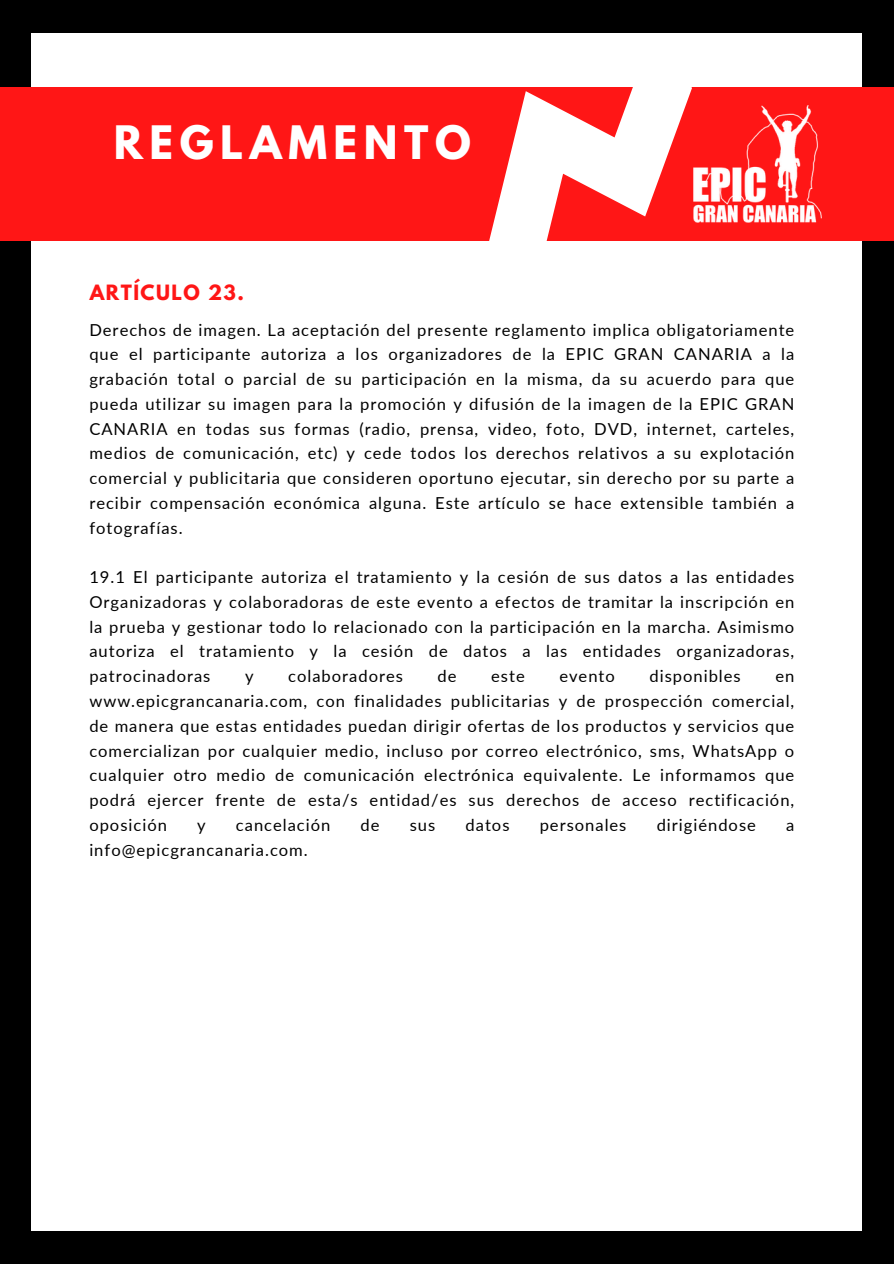
<style>
.page{position:relative;width:894px;height:1264px;background:#fff}
.page>*{position:absolute;margin:0;border:0;box-sizing:border-box;transform-origin:0 0}
.t1{font:700 40.8px "League Spartan";letter-spacing:.16em;color:#fff}
.t2{font:700 18.6px "League Spartan";letter-spacing:.08em;color:#ff1616}
.t3{font:16.5px/24.8px "Lato";letter-spacing:.06em;color:#000;text-align:justify}
</style>
<div class="page">
<div style="left:0;top:0;width:893px;height:1263px;background:#000"></div>
<div style="left:32px;top:33px;width:829px;height:1197px;background:#fff"></div>
<div style="left:0;top:87px;width:893px;height:153px;background:#ff1616"></div>
<img style="left:693px;top:105px;width:128px;height:117px">
<svg style="left:487px;top:87px;width:205px;height:154px"></svg>
<h2 class="t1" style="left:114px;top:122px;width:358px">REGLAMENTO</h2>
<p class="t2" style="left:90px;top:283px;width:156px">ARTÍCULO 23.</p>
<p class="t3" style="left:89px;top:317px;width:706px">Derechos de imagen. La aceptación del presente reglamento implica obligatoriamente que el participante autoriza a los organizadores de la EPIC GRAN CANARIA a la grabación total o parcial de su participación en la misma, da su acuerdo para que pueda utilizar su imagen para la promoción y difusión de la imagen de la EPIC GRAN CANARIA en todas sus formas (radio, prensa, video, foto, DVD, internet, carteles, medios de comunicación, etc) y cede todos los derechos relativos a su explotación comercial y publicitaria que consideren oportuno ejecutar, sin derecho por su parte a recibir compensación económica alguna. Este artículo se hace extensible también a fotografías.</p>
<p class="t3" style="left:89px;top:564px;width:706px">19.1 El participante autoriza el tratamiento y la cesión de sus datos a las entidades Organizadoras y colaboradoras de este evento a efectos de tramitar la inscripción en la prueba y gestionar todo lo relacionado con la participación en la marcha. Asimismo autoriza el tratamiento y la cesión de datos a las entidades organizadoras, patrocinadoras</p>
<p class="t3" style="left:245px;top:663px;width:10px">y</p>
<p class="t3" style="left:288px;top:663px;width:116px">colaboradores</p>
<p class="t3" style="left:437px;top:663px;width:20px">de</p>
<p class="t3" style="left:491px;top:663px;width:35px">este</p>
<p class="t3" style="left:559px;top:663px;width:57px">evento</p>
<p class="t3" style="left:649px;top:663px;width:93px">disponibles</p>
<p class="t3" style="left:89px;top:663px;width:706px;text-indent:685px">en www.epicgrancanaria.com, con finalidades publicitarias y de prospección comercial, de manera que estas entidades puedan dirigir ofertas de los productos y servicios que comercializan por cualquier medio, incluso por correo electrónico, sms, WhatsApp o cualquier otro medio de comunicación electrónica equivalente. Le informamos que podrá ejercer frente de esta/s entidad/es sus derechos de acceso rectificación, oposición</p>
<p class="t3" style="left:197px;top:812px;width:10px">y</p>
<p class="t3" style="left:236px;top:812px;width:96px">cancelación</p>
<p class="t3" style="left:360px;top:812px;width:20px">de</p>
<p class="t3" style="left:409px;top:812px;width:27px">sus</p>
<p class="t3" style="left:465px;top:812px;width:45px">datos</p>
<p class="t3" style="left:539px;top:812px;width:88px">personales</p>
<p class="t3" style="left:656px;top:812px;width:101px">dirigiéndose</p>
<p class="t3" style="left:785px;top:812px;width:10px">a</p>
<p class="t3" style="left:89px;top:836px;width:220px">info@epicgrancanaria.com.</p>
</div>
